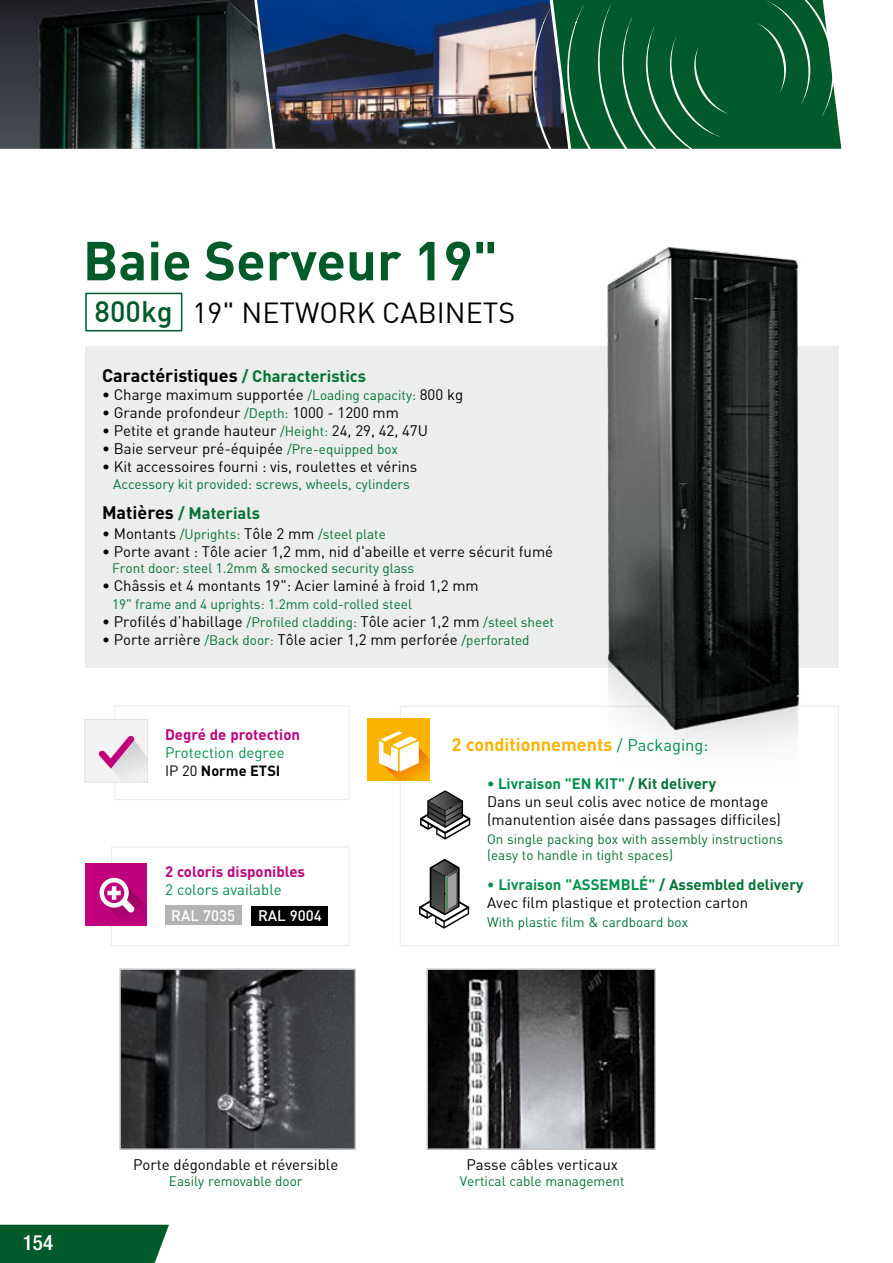
<style>
.page{position:relative;width:893px;height:1263px;background:#fff}
.page>*{position:absolute;margin:0;border:0;box-sizing:border-box;transform-origin:0 0}
.t1{font:700 54px "DIN";color:#005a29}
.t2{font:28.5px "DINREGULAR";color:#000}
.t3{font:500 condensed 21px "Helvetica Neue";color:#fff}
.t4{font:700 18px "DIN";color:#000}
.t5{font:700 18px "DIN";color:#f9b300}
.t6{font:700 16.5px "DIN";color:#007234}
.t7{font:15px/18px "DINREGULAR";color:#000}
.t8{font:700 15px "DIN";color:#009149}
.t9{font:700 15px "DIN";color:#bf007b}
.t10{font:15px "DINREGULAR";color:#009149}
.t11{font:500 15px "DIN";color:#fff}
.t12{font:700 14.55px "DIN";color:#000}
.t13{font:13.5px/16.2px "DINREGULAR";color:#007234}
.s1{font-family:"DINMEDIUM Medium";font-size:28.95px;color:#005a29}
.s2{font-size:16.5px;color:#007234}
.s3{font-size:13.5px;color:#007234}
.s4{font-size:18px;color:#000}
.s5{font-size:15px;color:#000}
.s6{font-family:"DINREGULAR";font-weight:400}
.s7{font-family:"DINREGULAR";font-weight:400;font-size:16.5px;color:#009149}
.s8{color:#007234}
</style>
<div class="page">
<div style="left:0;top:1225px;width:169px;height:38px;background:#005a29"></div>
<div style="left:85px;top:346px;width:754px;height:322px;background:#eceded"></div>
<img style="left:429px;top:971px;width:224px;height:176px">
<div style="left:426px;top:968px;width:230px;height:182px;border:2px solid #c6c7c8"></div>
<img style="left:122px;top:971px;width:231px;height:176px">
<div style="left:119px;top:968px;width:237px;height:182px;border:2px solid #c6c7c8"></div>
<img style="left:0;top:0;width:257px;height:149px">
<div style="left:114px;top:705px;width:235px;height:95px;background:#fff;border:1px solid #eceded"></div>
<div style="left:400px;top:706px;width:439px;height:240px;background:#fff;border:1px solid #eceded"></div>
<div style="left:111px;top:846px;width:238px;height:100px;background:#fff;border:1px solid #eceded"></div>
<div style="left:165px;top:906px;width:76px;height:19px;background:#b1b3b4"></div>
<div style="left:252px;top:906px;width:76px;height:19px;background:#000"></div>
<svg style="left:419px;top:859px;width:50px;height:70px"></svg>
<svg style="left:420px;top:790px;width:50px;height:49px"></svg>
<div style="left:85px;top:863px;width:62px;height:63px;background:#c1007b"></div>
<svg style="left:100px;top:878px;width:47px;height:42px"></svg>
<div style="left:85px;top:719px;width:63px;height:63px;background:#f2f2f3"></div>
<div style="left:84px;top:719px;width:64px;height:64px;border:1px solid #e3e4e4"></div>
<svg style="left:98px;top:736px;width:49px;height:46px"></svg>
<img style="left:595px;top:246px;width:217px;height:501px">
<div style="left:85px;top:293px;width:97px;height:38px;background:#fff;border:2px solid #005a29"></div>
<div style="left:368px;top:719px;width:62px;height:62px;background:#f9b300"></div>
<svg style="left:379px;top:731px;width:51px;height:50px"></svg>
<img style="left:257px;top:0;width:274px;height:149px">
<svg style="left:531px;top:0;width:311px;height:149px;background:#19643d"></svg>
<h1 class="t1" style="left:83px;top:225px;width:416px">Baie Serveur 19"</h1>
<h2 class="t2" style="left:95px;top:295px;width:422px"><span class="s1">800kg</span> 19" NETWORK CABINETS</h2>
<p class="t4" style="left:102px;top:364px;width:266px">Caractéristiques <span class="s2">/ Characteristics</span></p>
<p class="t7" style="left:102px;top:386px;width:363px">• Charge maximum supportée <span class="s3">/Loading capacity:</span> 800 kg</p>
<p class="t7" style="left:102px;top:404px;width:298px">• Grande profondeur <span class="s3">/Depth:</span> 1000 - 1200 mm</p>
<p class="t7" style="left:102px;top:422px;width:327px">• Petite et grande hauteur <span class="s3">/Height:</span> 24, 29, 42, 47U</p>
<p class="t7" style="left:102px;top:440px;width:297px">• Baie serveur pré-équipée <span class="s3">/Pre-equipped box</span></p>
<p class="t7" style="left:102px;top:458px;width:317px">• Kit accessoires fourni : vis, roulettes et vérins</p>
<p class="t13" style="left:113px;top:476px;width:298px">Accessory kit provided: screws, wheels, cylinders</p>
<p class="t6" style="left:102px;top:502px;width:160px"><span class="s4">Matières</span> / Materials</p>
<p class="t13" style="left:102px;top:526px;width:285px"><span class="s5">• Montants</span> /Uprights: <span class="s5">Tôle 2 mm</span> /steel plate</p>
<p class="t7" style="left:102px;top:542px;width:453px">• Porte avant : Tôle acier 1,2 mm, nid d'abeille et verre sécurit fumé</p>
<p class="t13" style="left:112px;top:560px;width:304px">Front door: steel 1.2mm &amp; smocked security glass</p>
<p class="t7" style="left:102px;top:577px;width:378px">• Châssis et 4 montants 19": Acier laminé à froid 1,2 mm</p>
<p class="t13" style="left:112px;top:596px;width:301px">19" frame and 4 uprights: 1.2mm cold-rolled steel</p>
<p class="t7" style="left:102px;top:613px;width:453px">• Profilés d’habillage <span class="s3">/Profiled cladding:</span> Tôle acier 1,2 mm <span class="s3">/steel sheet</span></p>
<p class="t7" style="left:102px;top:631px;width:429px">• Porte arrière <span class="s3">/Back door:</span> Tôle acier 1,2 mm perforée <span class="s3">/perforated</span></p>
<p class="t9" style="left:165px;top:725px;width:136px">Degré de protection</p>
<p class="t10" style="left:165px;top:744px;width:121px">Protection degree</p>
<p class="t12" style="left:165px;top:761px;width:117px"><span class="s6">IP 20</span> Norme ETSI</p>
<p class="t9" style="left:165px;top:861px;width:142px">2 coloris disponibles</p>
<p class="t10" style="left:165px;top:880px;width:118px">2 colors available</p>
<p class="t11" style="left:171px;top:906px;width:65px">RAL 7035</p>
<p class="t11" style="left:258px;top:906px;width:65px">RAL 9004</p>
<p class="t5" style="left:452px;top:733px;width:258px">2 conditionnements <span class="s7">/ Packaging:</span></p>
<p class="t8" style="left:487px;top:774px;width:231px">• Livraison "EN KIT" <span class="s8">/ Kit delivery</span></p>
<p class="t7" style="left:487px;top:792px;width:295px">Dans un seul colis avec notice de montage (manutention aisée dans passages difficiles)</p>
<p class="t13" style="left:487px;top:830px;width:297px">On single packing box with assembly instructions (easy to handle in tight spaces)</p>
<p class="t8" style="left:487px;top:875px;width:318px">• Livraison "ASSEMBLÉ" <span class="s8">/ Assembled delivery</span></p>
<p class="t7" style="left:487px;top:894px;width:263px">Avec film plastique et protection carton</p>
<p class="t13" style="left:487px;top:913px;width:203px">With plastic film &amp; cardboard box</p>
<h3 class="t3" style="left:23px;top:1230px;width:32px">154</h3>
<p class="t7" style="left:133px;top:1155px;width:207px">Porte dégondable et réversible</p>
<p class="t13" style="left:169px;top:1173px;width:135px">Easily removable door</p>
<p class="t7" style="left:466px;top:1155px;width:153px">Passe câbles verticaux</p>
<p class="t13" style="left:460px;top:1173px;width:166px">Vertical cable management</p>
</div>
